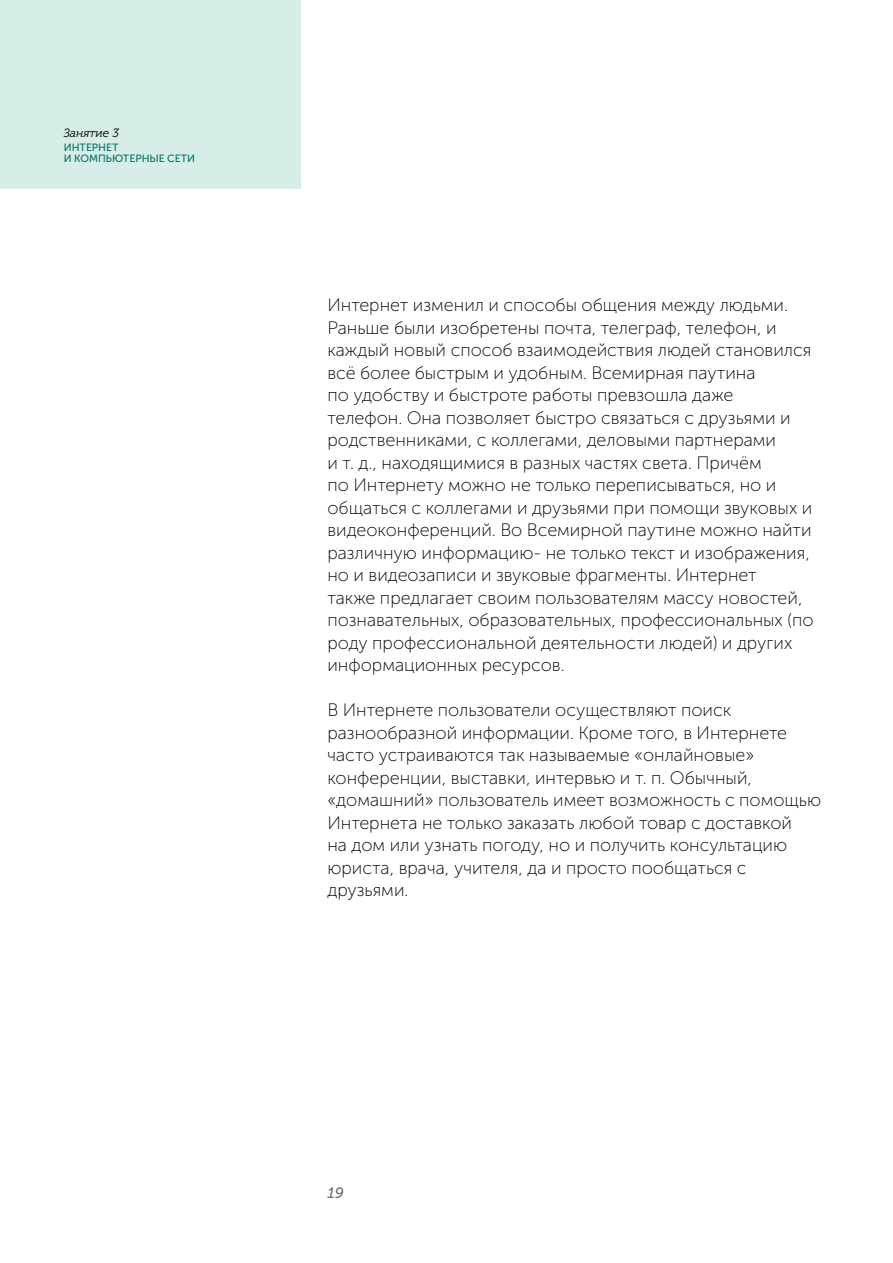
<style>
.page{position:relative;width:893px;height:1263px;background:#fff}
.page>*{position:absolute;margin:0;border:0;box-sizing:border-box;transform-origin:0 0}
.t1{font:18px/22.5px "Museo Sans Cyrl 100";color:#000}
.t2{font:italic 15px "Museo Sans Cyrl 500";color:#6d6e71}
.t3{font:italic 12px "Museo Cyrl 300";color:#000}
.t4{font:10.5px/10.5px "Museo Sans Cyrl 500";color:#007360}
</style>
<div class="page">
<div style="left:0;top:0;width:300px;height:189px;background:#d6ede8"></div>
<p class="t3" style="left:64px;top:126px;width:57px">Занятие 3</p>
<p class="t4" style="left:64px;top:143px;width:133px">ИНТЕРНЕТ<br>И КОМПЬЮТЕРНЬIЕ СЕТИ</p>
<p class="t1" style="left:327px;top:294px;width:488px">Интернет изменил и способы общения между людьми.<br>Раньше были изобретены почта, телеграф, телефон, и каждый новый способ взаимодействия людей становился всё более быстрым и удобным. Всемирная паутина<br>по удобству и быстроте работы превзошла даже<br>телефон. Она позволяет быстро связаться с друзьями и родственниками, с коллегами, деловыми партнерами<br>и т. д., находящимися в разных частях света. Причём<br>по Интернету можно не только переписываться, но и общаться с коллегами и друзьями при помощи звуковых и видеоконференций. Во Всемирной паутине можно найти различную информацию- не только текст и изображения, но и видеозаписи и звуковые фрагменты. Интернет<br>также предлагает своим пользователям массу новостей, познавательных, образовательных, профессиональных (по роду профессиональной деятельности людей) и других информационных ресурсов.</p>
<p class="t1" style="left:327px;top:699px;width:495px">В Интернете пользователи осуществляют поиск разнообразной информации. Кроме того, в Интернете часто устраиваются так называемые «онлайновые» конференции, выставки, интервью и т. п. Обычный, «домашний» пользователь имеет возможность с помощью Интернета не только заказать любой товар с доставкой<br>на дом или узнать погоду, но и получить консультацию юриста, врача, учителя, да и просто пообщаться с друзьями.</p>
<p class="t2" style="left:327px;top:1185px;width:18px">19</p>
</div>
